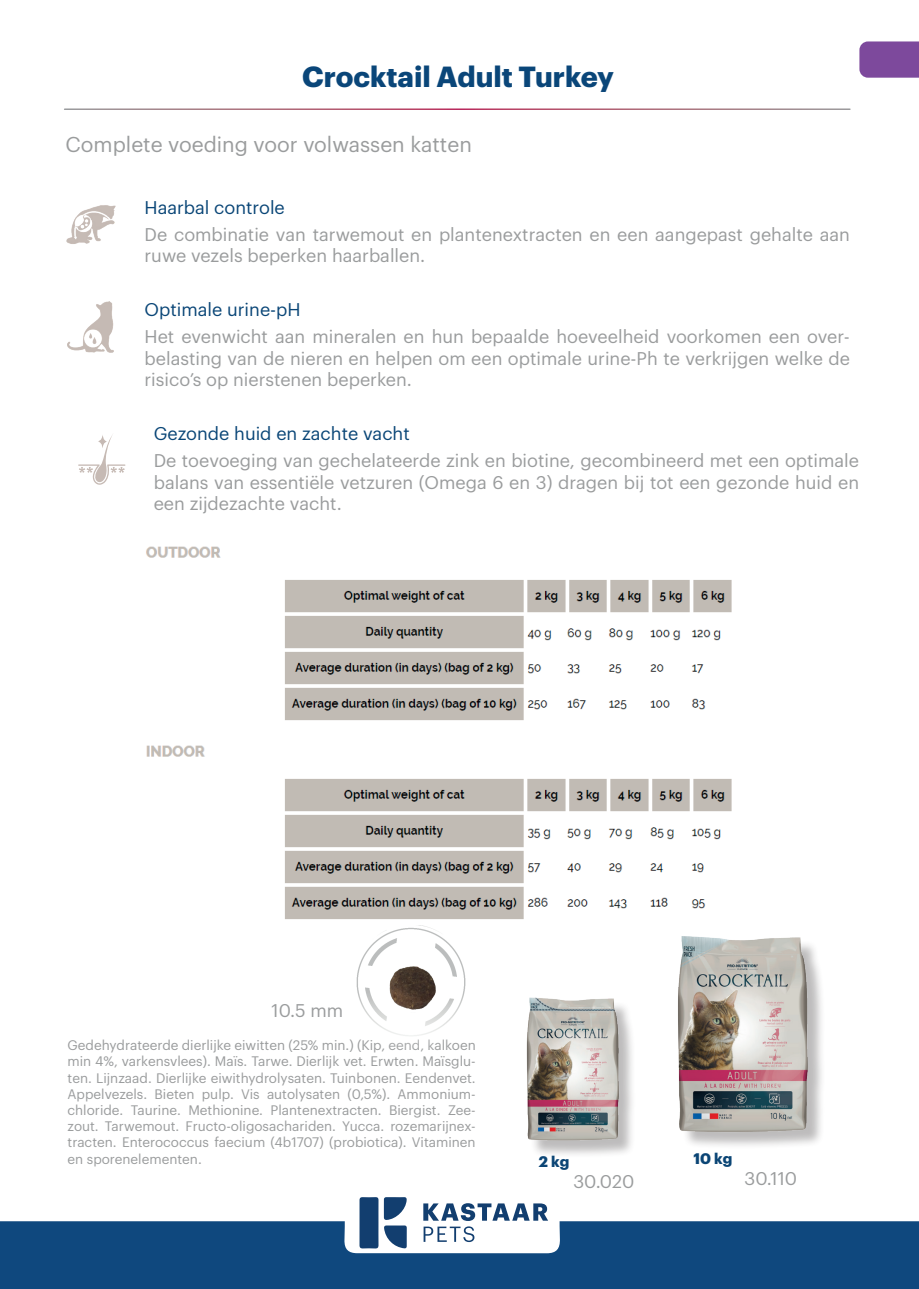
<style>
.page{position:relative;width:919px;height:1289px;background:#fff}
.page>*{position:absolute;margin:0;border:0;box-sizing:border-box;transform-origin:0 0}
.t1{font:700 28.5px "Graphik";color:#0a4679}
.t2{font:21px "Graphik";color:#9a9c9d}
.t3{font:18px/21.6px "Graphik";color:#9a9c9d;text-align:justify}
.t4{font:18px "Graphik";color:#0a4677}
.t5{font:700 15px "Graphik";color:#0b4575}
.t6{font:13.5px/16.2px "Graphik";color:#9a9c9d;text-align:justify}
</style>
<div class="page">
<img style="left:66px;top:205px;width:50px;height:39px">
<img style="left:67px;top:302px;width:47px;height:50px">
<svg style="left:78px;top:436px;width:47px;height:48px"></svg>
<svg style="left:98px;top:434px;width:9px;height:15px"></svg>
<div style="left:529px;top:938px;width:296px;height:220px;background:#231f20;opacity:.3"></div>
<img style="left:674px;top:936px;width:137px;height:200px">
<img style="left:526px;top:988px;width:95px;height:155px">
<img style="left:146px;top:546px;width:75px;height:211px">
<img style="left:356px;top:925px;width:110px;height:111px">
<img style="left:384px;top:962px;width:55px;height:50px">
<img style="left:285px;top:580px;width:447px;height:339px">
<div style="left:0;top:1221px;width:918px;height:67px;background:#0f487e"></div>
<svg style="left:344px;top:1197px;width:216px;height:56px"></svg>
<svg style="left:859px;top:41px;width:59px;height:37px"></svg>
<h1 class="t1" style="left:302px;top:55px;width:313px">Crocktail Adult Turkey</h1>
<p class="t2" style="left:66px;top:129px;width:408px">Complete voeding voor volwassen katten</p>
<p class="t4" style="left:144px;top:194px;width:142px">Haarbal controle</p>
<p class="t3" style="left:144px;top:222px;width:707px">De combinatie van tarwemout en plantenextracten en een aangepast gehalte aan ruwe vezels beperken haarballen.</p>
<p class="t4" style="left:144px;top:296px;width:158px">Optimale urine-pH</p>
<p class="t3" style="left:144px;top:324px;width:706px">Het evenwicht aan mineralen en hun bepaalde hoeveelheid voorkomen een over&shy;belasting van de nieren en helpen om een optimale urine-Ph te verkrijgen welke de risico’s op nierstenen beperken.</p>
<p class="t4" style="left:154px;top:420px;width:257px">Gezonde huid en zachte vacht</p>
<p class="t3" style="left:154px;top:448px;width:707px">De toevoeging van gechelateerde zink en biotine, gecombineerd met een optimale balans van essentiële vetzuren (Omega 6 en 3) dragen bij tot een gezonde huid en een zijdezachte vacht.</p>
<p class="t3" style="left:271px;top:998px;width:73px">10.5 mm</p>
<p class="t6" style="left:68px;top:1036px;width:409px">Gedehydrateerde dierlijke eiwitten (25% min.) (Kip, eend, kalkoen min 4%, varkensvlees). Maïs. Tarwe. Dierlijk vet. Erwten. Maïsglu&shy;ten. Lijnzaad. Dierlijke eiwithydrolysaten. Tuinbonen. Eendenvet.<br>Appelvezels. Bieten pulp. Vis autolysaten (0,5%). Ammonium&shy;chloride. Taurine. Methionine. Plantenextracten. Biergist. Zee&shy;zout. Tarwemout. Fructo-oligosachariden. Yucca. rozemarijnex&shy;tracten. Enterococcus faecium (4b1707) (probiotica). Vitaminen en sporenelementen.</p>
<p class="t5" style="left:539px;top:1149px;width:32px">2 kg</p>
<p class="t3" style="left:573px;top:1168px;width:62px">30.020</p>
<p class="t5" style="left:693px;top:1146px;width:40px">10 kg</p>
<p class="t3" style="left:744px;top:1166px;width:54px">30.110</p>
</div>
